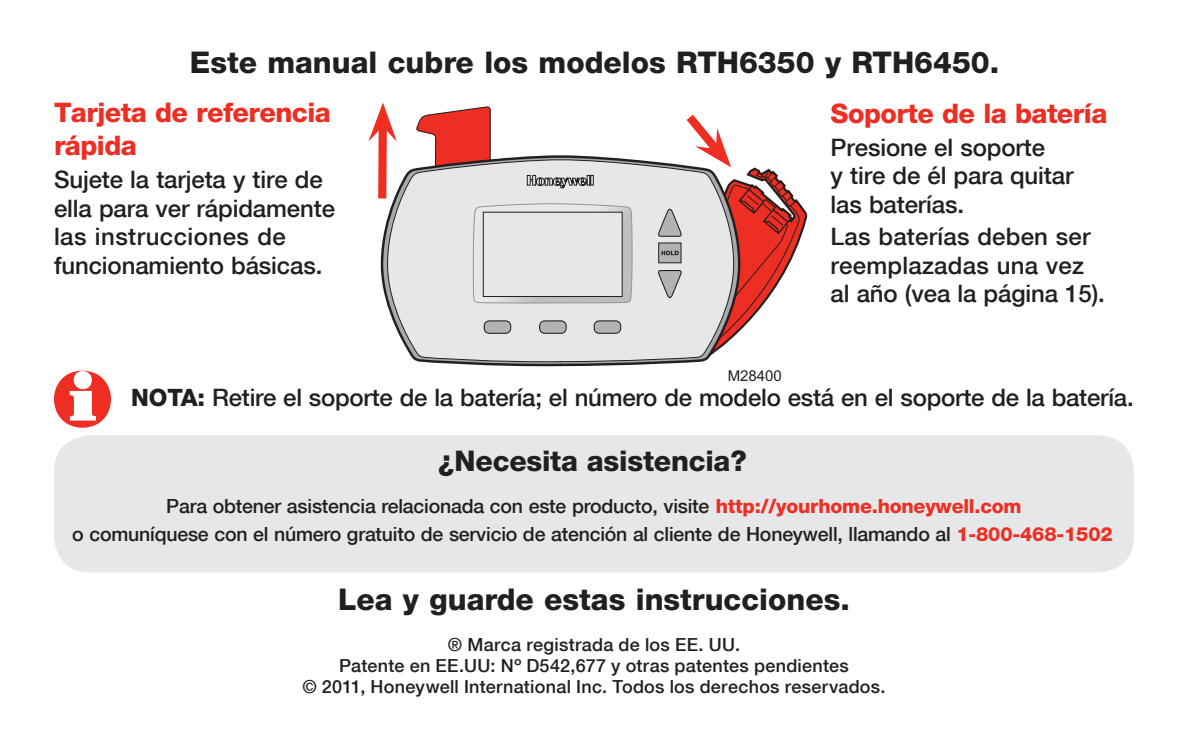
<style>
.page{position:relative;width:1188px;height:756px;background:#fff}
.page>*{position:absolute;margin:0;border:0;box-sizing:border-box;transform-origin:0 0}
.t1{font:800 30px "Helvetica Neue";color:#231f20}
.t2{font:800 28.5px "Helvetica Neue";letter-spacing:-.01em;color:#231f20}
.t3{font:800 27px/33px "Helvetica Neue";letter-spacing:-.02em;color:#ee2e22}
.t4{font:500 24px/28.5px "Helvetica Neue";letter-spacing:-.005em;color:#231f20}
.t5{font:500 19.5px/28.5px "Helvetica Neue";letter-spacing:-.01em;color:#231f20;text-align:center}
.t6{font:500 18px/21px "Helvetica Neue";letter-spacing:.015em;color:#231f20;text-align:center}
.t7{font:15px "Arial";color:#231f20}
.s1{font-weight:800}
.s2{font-weight:800;color:#ee2e22}
</style>
<div class="page">
<div style="left:54px;top:435px;width:1080px;height:137px;background:#e6e7e9;border-radius:36px"></div>
<div style="left:378px;top:126px;width:9px;height:72px;background:#ee2e22"></div>
<svg style="left:368px;top:103px;width:29px;height:39px"></svg>
<svg style="left:54px;top:371px;width:57px;height:57px"></svg>
<svg style="left:381px;top:154px;width:296px;height:213px"></svg>
<svg style="left:387px;top:159px;width:317px;height:204px"></svg>
<svg style="left:416px;top:106px;width:391px;height:255px"></svg>
<p class="t1" style="left:190px;top:44px;width:811px">Este manual cubre los modelos RTH6350 y RTH6450.</p>
<p class="t3" style="left:54px;top:96px;width:278px">Tarjeta de referencia rápida</p>
<p class="t4" style="left:54px;top:165px;width:283px">Sujete la tarjeta y tire de ella para ver rápidamente las instrucciones de funcionamiento básicas.</p>
<p class="t7" style="left:728px;top:366px;width:56px">M28400</p>
<p class="t3" style="left:831px;top:97px;width:278px">Soporte de la batería</p>
<p class="t4" style="left:831px;top:132px;width:244px">Presione el soporte<br>y tire de él para quitar las baterías.</p>
<p class="t4" style="left:831px;top:222px;width:276px">Las baterías deben ser reemplazadas una vez al año (vea la página 15).</p>
<p class="t4" style="left:131px;top:383px;width:1004px"><span class="s1">NOTA:</span> Retire el soporte de la batería; el número de modelo está en el soporte de la batería.</p>
<p class="t2" style="left:438px;top:444px;width:310px">¿Necesita asistencia?</p>
<p class="t5" style="left:72px;top:491px;width:1042px">Para obtener asistencia relacionada con este producto, visite <span class="s2">http://yourhome.honeywell.com<br></span>o comuníquese con el número gratuito de servicio de atención al cliente de Honeywell, llamando al <span class="s2">1-800-468-1502</span></p>
<p class="t1" style="left:338px;top:581px;width:513px">Lea y guarde estas instrucciones.</p>
<p class="t6" style="left:302px;top:634px;width:585px">® Marca registrada de los EE. UU.<br>Patente en EE.UU: Nº D542,677 y otras patentes pendientes<br>© 2011, Honeywell International Inc. Todos los derechos reservados.</p>
</div>
